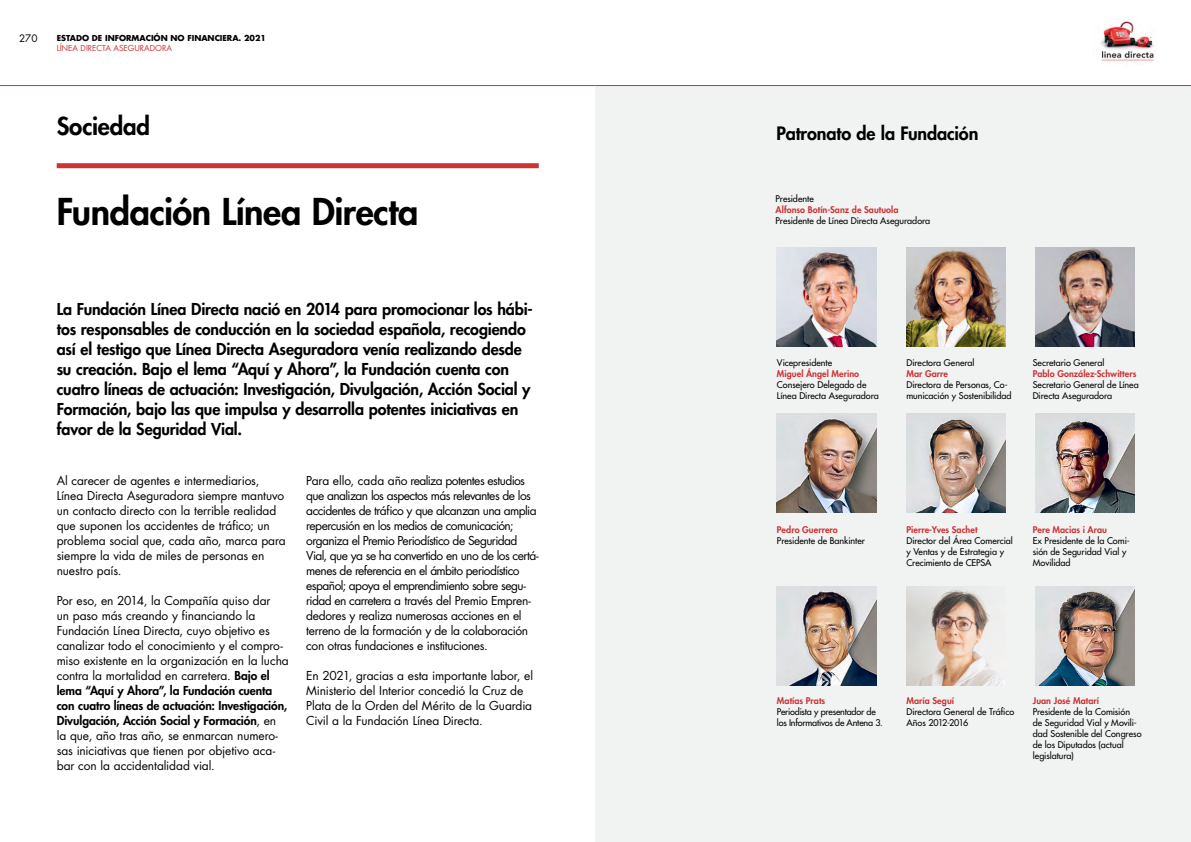
<style>
.page{position:relative;width:1191px;height:842px;background:#fff}
.page>*{position:absolute;margin:0;border:0;box-sizing:border-box;transform-origin:0 0}
.t1{font:800 36px "Futura Std";letter-spacing:-.01em;color:#000}
.t2{font:800 24px "Futura Std";letter-spacing:-.005em;color:#000}
.t3{font:800 18px "Futura Std";letter-spacing:-.005em;color:#000}
.t4{font:800 16px/20px "Futura Std";letter-spacing:-.005em;color:#000}
.t5{font:12px/15px "Futura Std";letter-spacing:-.02em;color:#000}
.t6{font:12px/15px "Futura Std";letter-spacing:-.045em;color:#000}
.t7{font:10px "Futura Std";color:#000}
.t8{font:500 9px/11px "Futura Std";letter-spacing:-.005em;color:#000}
.t9{font:800 9px "Futura Std";letter-spacing:.005em;color:#c33}
.t10{font:700 8px "Futura Std";color:#000}
.t11{font:8px "Futura Std";color:#c33}
.s1{font-weight:800}
</style>
<div class="page">
<img style="left:1100px;top:21px;width:55px;height:42px">
<div style="left:595px;top:85px;width:596px;height:757px;background:#f1f3f3"></div>
<div style="left:57px;top:163px;width:482px;height:5px;background:#c33"></div>
<img style="left:777px;top:414px;width:99px;height:99px">
<img style="left:777px;top:586px;width:99px;height:99px">
<img style="left:906px;top:414px;width:99px;height:99px">
<img style="left:906px;top:586px;width:96px;height:99px">
<img style="left:1035px;top:414px;width:99px;height:99px">
<img style="left:1035px;top:586px;width:99px;height:99px">
<img style="left:1035px;top:247px;width:99px;height:99px">
<img style="left:906px;top:247px;width:99px;height:99px">
<img style="left:777px;top:247px;width:99px;height:99px">
<hr style="left:0;top:85px;width:595px;height:1px;background:#c33">
<hr style="left:595px;top:85px;width:596px;height:1px;background:#c33">
<p class="t7" style="left:19px;top:32px;width:20px">270</p>
<p class="t10" style="left:57px;top:33px;width:211px">ESTADO DE INFORMACIÓN NO FINANCIERA. 2021</p>
<p class="t11" style="left:57px;top:43px;width:117px">LÍNEA DIRECTA ASEGURADORA</p>
<h2 class="t2" style="left:57px;top:111px;width:95px">Sociedad</h2>
<h1 class="t1" style="left:57px;top:189px;width:363px">Fundación Línea Directa</h1>
<p class="t4" style="left:57px;top:299px;width:477px">La Fundación Línea Directa nació en 2014 para promocionar los hábi&shy;tos responsables de conducción en la sociedad española, recogiendo así el testigo que Línea Directa Aseguradora venía realizando desde su creación. Bajo el lema “Aquí y Ahora”, la Fundación cuenta con cuatro líneas de actuación: Investigación, Divulgación, Acción Social y Formación, bajo las que impulsa y desarrolla potentes iniciativas en favor de la Seguridad Vial.</p>
<p class="t5" style="left:57px;top:473px;width:230px">Al carecer de agentes e intermediarios, Línea Directa Aseguradora siempre mantuvo un contacto directo con la terrible realidad que suponen los accidentes de tráfico; un problema social que, cada año, marca para siempre la vida de miles de personas en nuestro país.</p>
<p class="t5" style="left:57px;top:593px;width:234px">Por eso, en 2014, la Compañía quiso dar<br>un paso más creando y financiando la Fundación Línea Directa, cuyo objetivo es canalizar todo el conocimiento y el compro&shy;miso existente en la organización en la lucha contra la mortalidad en carretera. <span class="s1">Bajo el lema “Aquí y Ahora”, la Fundación cuenta con cuatro líneas de actuación: Investigación, Divulgación, Acción Social y Formación</span>, en la que, año tras año, se enmarcan numero&shy;sas iniciativas que tienen por objetivo aca&shy;bar con la accidentalidad vial.</p>
<p class="t6" style="left:306px;top:473px;width:234px">Para ello, cada año realiza potentes estudios que analizan los aspectos más relevantes de los accidentes de tráfico y que alcanzan una amplia repercusión en los medios de comunicación; organiza el Premio Periodístico de Seguridad Vial, que ya se ha convertido en uno de los certá&shy;menes de referencia en el ámbito periodístico español; apoya el emprendimiento sobre segu&shy;ridad en carretera a través del Premio Empren&shy;dedores y realiza numerosas acciones en el terreno de la formación y de la colaboración con otras fundaciones e instituciones.</p>
<p class="t5" style="left:306px;top:668px;width:228px">En 2021, gracias a esta importante labor, el Ministerio del Interior concedió la Cruz de Plata de la Orden del Mérito de la Guardia Civil a la Fundación Línea Directa.</p>
<h3 class="t3" style="left:776px;top:122px;width:203px">Patronato de la Fundación</h3>
<p class="t8" style="left:775px;top:193px;width:40px">Presidente</p>
<p class="t9" style="left:775px;top:204px;width:124px">Alfonso Botín-Sanz de Sautuola</p>
<p class="t8" style="left:775px;top:215px;width:156px">Presidente de Línea Directa Aseguradora</p>
<p class="t8" style="left:777px;top:357px;width:57px">Vicepresidente</p>
<p class="t9" style="left:777px;top:368px;width:84px">Miguel Ángel Merino</p>
<p class="t8" style="left:777px;top:379px;width:103px">Consejero Delegado de<br>Línea Directa Aseguradora</p>
<p class="t8" style="left:906px;top:357px;width:70px">Directora General</p>
<p class="t9" style="left:906px;top:368px;width:43px">Mar Garre</p>
<p class="t8" style="left:906px;top:379px;width:107px">Directora de Personas, Co&shy;municación y Sostenibilidad</p>
<p class="t8" style="left:1032px;top:357px;width:73px">Secretario General</p>
<p class="t9" style="left:1032px;top:368px;width:105px">Pablo González-Schwitters</p>
<p class="t8" style="left:1032px;top:379px;width:108px">Secretario General de Línea<br>Directa Aseguradora</p>
<p class="t9" style="left:777px;top:524px;width:62px">Pedro Guerrero</p>
<p class="t8" style="left:777px;top:535px;width:89px">Presidente de Bankinter</p>
<p class="t9" style="left:906px;top:524px;width:72px">Pierre-Yves Sachet</p>
<p class="t8" style="left:906px;top:535px;width:108px">Director del Área Comercial y Ventas y de Estrategia y<br>Crecimiento de CEPSA</p>
<p class="t9" style="left:1032px;top:524px;width:76px">Pere Macias i Arau</p>
<p class="t8" style="left:1032px;top:535px;width:98px">Ex Presidente de la Comi&shy;sión de Seguridad Vial y<br>Movilidad</p>
<p class="t9" style="left:777px;top:695px;width:50px">Matías Prats</p>
<p class="t8" style="left:777px;top:706px;width:107px">Periodista y presentador de los Informativos de Antena 3.</p>
<p class="t9" style="left:906px;top:695px;width:49px">María Seguí</p>
<p class="t8" style="left:906px;top:706px;width:109px">Directora General de Tráfico<br>Años 2012-2016</p>
<p class="t9" style="left:1032px;top:695px;width:68px">Juan José Matarí</p>
<p class="t8" style="left:1032px;top:706px;width:110px">Presidente de la Comisión de Seguridad Vial y Movili&shy;dad Sostenible del Congreso de los Diputados (actual legislatura)</p>
</div>
